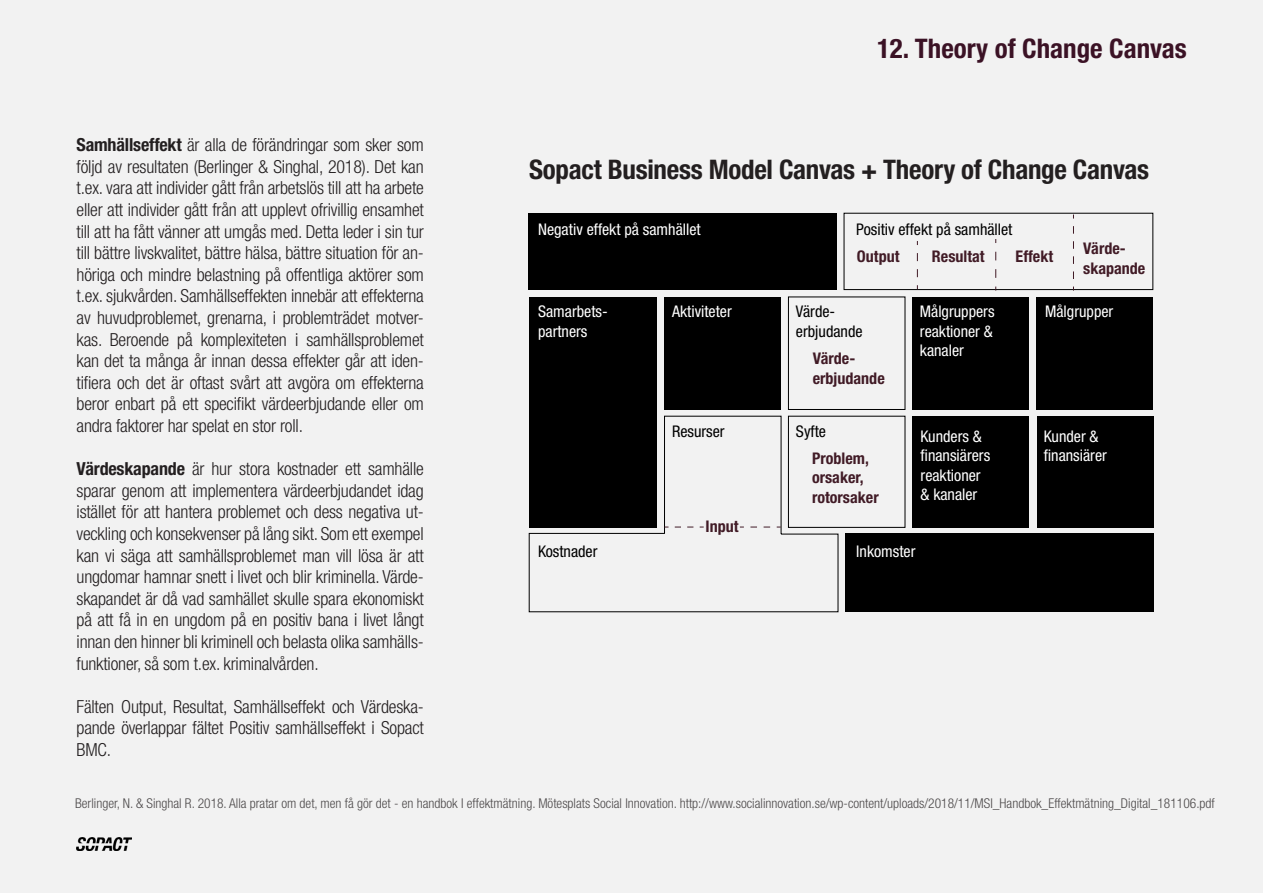
<style>
.page{position:relative;width:1263px;height:893px;background:#f2f2f2}
.page>*{position:absolute;margin:0;border:0;box-sizing:border-box;transform-origin:0 0}
.Rubrik{font:700 condensed 27px "Helvetica Neue LT Pro";letter-spacing:-.01em;color:#231f20}
.Rubrik-2{font:700 condensed 27px "Helvetica Neue LT Pro";color:#3b1225}
.brödtext{font:300 condensed 18px/21.6px "Helvetica Neue LT Pro";letter-spacing:-.01em;color:#231f20;text-align:justify}
.t1{font:condensed 16.05px/19.4px "Helvetica Neue LT Pro";color:#fff}
.t2{font:700 condensed 16.05px/19.4px "Helvetica Neue LT Pro";color:#411b26}
.t3{font:condensed 16.05px/19.4px "Helvetica Neue LT Pro";color:#000}
.t4{font:300 condensed 13.5px "Helvetica Neue LT Pro";color:#231f20}
.s1{font-weight:700}
</style>
<div class="page">
<img style="left:77px;top:837px;width:54px;height:14px">
<div style="left:528px;top:213px;width:309px;height:77px;background:#000"></div>
<div style="left:844px;top:213px;width:309px;height:77px;border:1px solid #000"></div>
<div style="left:845px;top:533px;width:308px;height:79px;background:#000"></div>
<svg style="left:528px;top:415px;width:311px;height:197px"></svg>
<div style="left:664px;top:297px;width:117px;height:112px;background:#000"></div>
<div style="left:788px;top:297px;width:117px;height:113px;border:1px solid #000"></div>
<div style="left:912px;top:297px;width:117px;height:112px;background:#000"></div>
<div style="left:912px;top:416px;width:117px;height:111px;background:#000"></div>
<div style="left:1038px;top:416px;width:116px;height:111px;background:#000"></div>
<div style="left:1036px;top:297px;width:117px;height:112px;background:#000"></div>
<div style="left:528px;top:297px;width:128px;height:230px;background:#000"></div>
<svg style="left:675px;top:527px;width:29px;height:1px"></svg>
<svg style="left:750px;top:527px;width:31px;height:1px"></svg>
<svg style="left:1073px;top:226px;width:1px;height:65px"></svg>
<svg style="left:995px;top:252px;width:1px;height:39px"></svg>
<svg style="left:917px;top:253px;width:1px;height:36px"></svg>
<p class="brödtext" style="left:77px;top:134px;width:349px"><span class="s1">Samhällseffekt</span> är alla de förändringar som sker som följd av resultaten (Berlinger &amp; Singhal, 2018). Det kan t.ex. vara att individer gått från arbetslös till att ha arbete eller att individer gått från att upplevt ofrivillig ensamhet till att ha fått vänner att umgås med. Detta leder i sin tur till bättre livskvalitet, bättre hälsa, bättre situation för an&shy;höriga och mindre belastning på offentliga aktörer som t.ex. sjukvården. Samhällseffekten innebär att effekterna av huvudproblemet, grenarna, i problemträdet motver&shy;kas. Beroende på komplexiteten i samhällsproblemet kan det ta många år innan dessa effekter går att iden&shy;tifiera och det är oftast svårt att avgöra om effekterna beror enbart på ett specifikt värdeerbjudande eller om andra faktorer har spelat en stor roll.</p>
<p class="brödtext" style="left:77px;top:458px;width:349px"><span class="s1">Värdeskapande</span> är hur stora kostnader ett samhälle sparar genom att implementera värdeerbjudandet idag istället för att hantera problemet och dess negativa ut&shy;veckling och konsekvenser på lång sikt. Som ett exempel kan vi säga att samhällsproblemet man vill lösa är att ungdomar hamnar snett i livet och blir kriminella. Värde&shy;skapandet är då vad samhället skulle spara ekonomiskt på att få in en ungdom på en positiv bana i livet långt innan den hinner bli kriminell och belasta olika samhälls&shy;funktioner, så som t.ex. kriminalvården.</p>
<p class="brödtext" style="left:77px;top:695px;width:349px">Fälten Output, Resultat, Samhällseffekt och Värdeska&shy;pande överlappar fältet Positiv samhällseffekt i Sopact BMC.</p>
<p class="Rubrik-2" style="left:877px;top:32px;width:311px">12. Theory of Change Canvas</p>
<p class="Rubrik" style="left:529px;top:153px;width:621px">Sopact Business Model Canvas + Theory of Change Canvas</p>
<p class="t1" style="left:538px;top:220px;width:164px">Negativ effekt på samhället</p>
<p class="t3" style="left:856px;top:220px;width:158px">Positiv effekt på samhället</p>
<p class="t2" style="left:857px;top:246px;width:44px">Output</p>
<p class="t2" style="left:932px;top:246px;width:54px">Resultat</p>
<p class="t2" style="left:1016px;top:246px;width:39px">Effekt</p>
<p class="t2" style="left:1083px;top:239px;width:64px">Värde&shy;skapande</p>
<p class="t1" style="left:538px;top:302px;width:71px">Samarbets&shy;partners</p>
<p class="t1" style="left:672px;top:302px;width:61px">Aktiviteter</p>
<p class="t3" style="left:796px;top:302px;width:68px">Värde&shy;erbjudande</p>
<p class="t1" style="left:920px;top:302px;width:76px;text-align:justify">Målgruppers reaktioner &amp; kanaler</p>
<p class="t1" style="left:1045px;top:302px;width:70px">Målgrupper</p>
<p class="t2" style="left:813px;top:349px;width:74px">Värde&shy;erbjudande</p>
<p class="t3" style="left:672px;top:422px;width:54px">Resurser</p>
<p class="t3" style="left:796px;top:422px;width:32px">Syfte</p>
<p class="t2" style="left:812px;top:449px;width:68px">Problem, orsaker, rotorsaker</p>
<p class="t1" style="left:920px;top:427px;width:71px">Kunders &amp; finansiärers reaktioner &amp; kanaler</p>
<p class="t1" style="left:1044px;top:427px;width:65px">Kunder &amp; finansiärer</p>
<p class="t2" style="left:705px;top:516px;width:35px">Input</p>
<p class="t3" style="left:538px;top:542px;width:61px">Kostnader</p>
<p class="t1" style="left:856px;top:542px;width:61px">Inkomster</p>
<p class="t4" style="left:75px;top:795px;width:1141px">Berlinger, N. &amp; Singhal R. 2018. Alla pratar om det, men få gör det - en handbok I effektmätning. Mötesplats Social Innovation. http://www.socialinnovation.se/wp-content/uploads/2018/11/MSI_Handbok_Effektmätning_Digital_181106.pdf</p>
</div>
